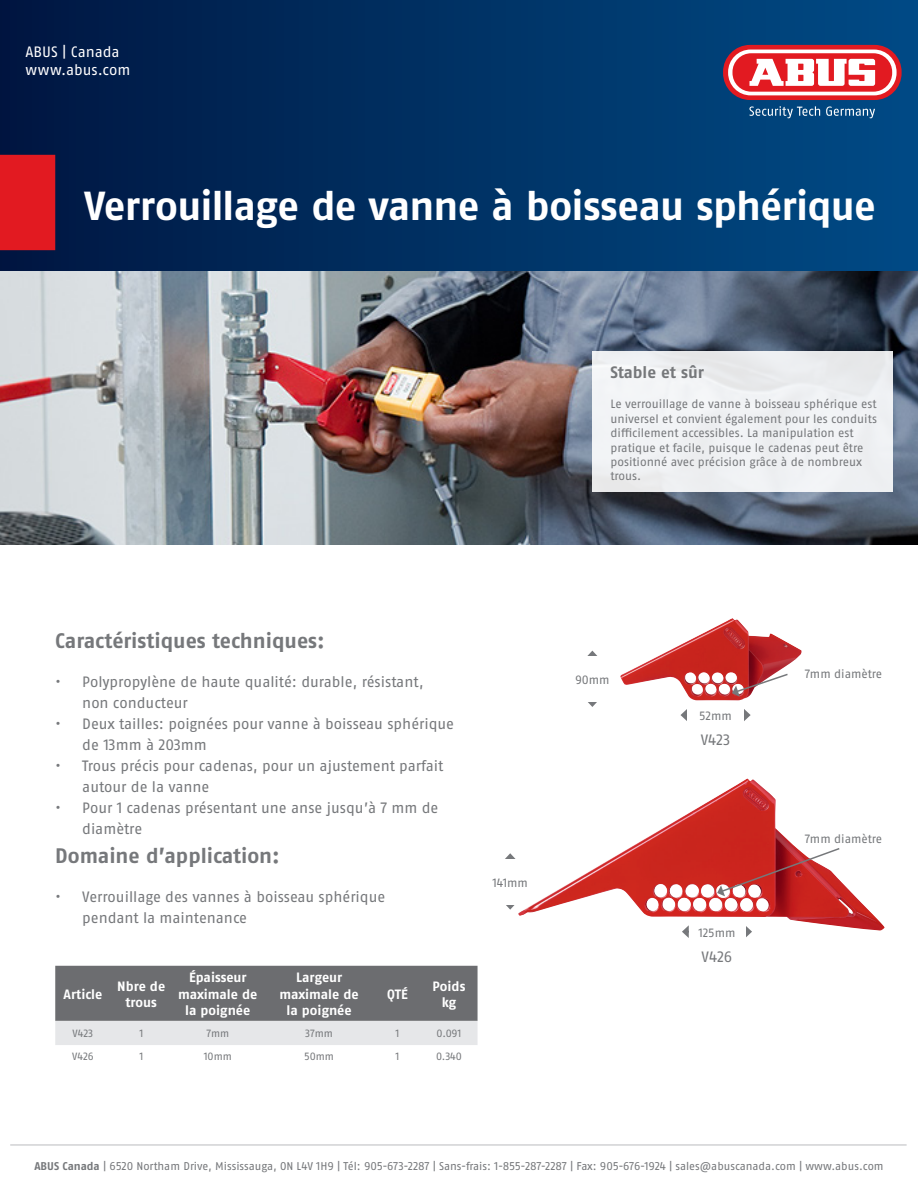
<style>
.page{position:relative;width:918px;height:1188px;background:#fff}
.page>*{position:absolute;margin:0;border:0;box-sizing:border-box;transform-origin:0 0}
.Cover_Headline{font:700 40.5px "ABUS Fago Pro";letter-spacing:-.015em;color:#fff}
.t1{font:700 21px "ABUS Fago Pro";color:#76787b}
.t2{font:700 16.5px "ABUS Fago Pro";letter-spacing:-.005em;color:#76787b}
.t3{font:15px/21px "ABUS Fago Pro";color:#76787b}
.Cover_Headline-2{font:15px "ABUS Fago Pro";color:#fff}
.t4{font:700 13.5px/16.2px "ABUS Fago Pro";color:#fff;text-align:center}
.t5{font:12px/14.4px "ABUS Fago Pro";color:#76787b}
.t6{font:11.25px "ABUS Fago Pro";letter-spacing:-.005em;color:#76787b}
.t7{font:10.5px "ABUS Fago Pro";color:#76787b}
.s1{font-weight:700}
</style>
<div class="page">
<div style="left:0;top:0;width:918px;height:284px;background:linear-gradient(to right,#001742,#004b86)"></div>
<img style="left:0;top:271px;width:918px;height:273px">
<svg style="left:723px;top:45px;width:179px;height:55px;background:#df2930"></svg>
<div style="left:728px;top:50px;width:169px;height:45px;background:#fff;border-radius:23px"></div>
<div style="left:732px;top:53px;width:160px;height:39px;background:#e21a21;border-radius:19px"></div>
<svg style="left:750px;top:59px;width:125px;height:27px"></svg>
<svg style="left:749px;top:106px;width:71px;height:12px"></svg>
<svg style="left:826px;top:106px;width:49px;height:12px"></svg>
<div style="left:0;top:155px;width:55px;height:95px;background:#e21a21"></div>
<hr style="left:10px;top:1144px;width:897px;height:2px;background:#d1d2d4">
<div style="left:592px;top:351px;width:301px;height:140px;background:#eff1f4"></div>
<svg style="left:587px;top:651px;width:11px;height:5px"></svg>
<svg style="left:588px;top:702px;width:9px;height:5px"></svg>
<img style="left:620px;top:618px;width:182px;height:82px">
<svg style="left:680px;top:709px;width:7px;height:12px"></svg>
<svg style="left:744px;top:709px;width:7px;height:12px"></svg>
<svg style="left:732px;top:672px;width:57px;height:25px"></svg>
<div style="left:794px;top:667px;width:99px;height:13px;background:#fff"></div>
<svg style="left:505px;top:853px;width:11px;height:6px"></svg>
<svg style="left:506px;top:905px;width:9px;height:5px"></svg>
<img style="left:518px;top:779px;width:366px;height:152px">
<svg style="left:682px;top:925px;width:7px;height:13px"></svg>
<svg style="left:745px;top:925px;width:7px;height:12px"></svg>
<div style="left:689px;top:924px;width:56px;height:16px;background:#fff"></div>
<svg style="left:717px;top:847px;width:124px;height:49px"></svg>
<div style="left:794px;top:832px;width:99px;height:13px;background:#fff"></div>
<svg style="left:55px;top:966px;width:423px;height:79px;background:#919295"></svg>
<p class="Cover_Headline-2" style="left:25px;top:43px;width:96px">ABUS | Canada</p>
<p class="Cover_Headline-2" style="left:25px;top:61px;width:106px">www.abus.com</p>
<p class="Cover_Headline" style="left:84px;top:182px;width:793px">Verrouillage de vanne à boisseau sphérique</p>
<p class="t2" style="left:610px;top:362px;width:95px">Stable et sûr</p>
<p class="t5" style="left:610px;top:397px;width:268px">Le verrouillage de vanne à boisseau sphérique est universel et convient également pour les conduits difficilement accessibles. La manipulation est pratique et facile, puisque le cadenas peut être positionné avec précision grâce à de nombreux trous.</p>
<p class="t1" style="left:55px;top:628px;width:271px">Caractéristiques techniques:</p>
<p class="t3" style="left:82px;top:671px;width:343px;text-indent:-27px">• Polypropylène de haute qualité: durable, résistant, non conducteur</p>
<p class="t3" style="left:82px;top:713px;width:373px;text-indent:-27px">• Deux tailles: poignées pour vanne à boisseau sphérique de 13mm à 203mm</p>
<p class="t3" style="left:82px;top:755px;width:363px;text-indent:-27px">• Trous précis pour cadenas, pour un ajustement parfait autour de la vanne</p>
<p class="t3" style="left:82px;top:797px;width:358px;text-indent:-27px">• Pour 1 cadenas présentant une anse jusqu’à 7 mm de diamètre</p>
<p class="t1" style="left:55px;top:843px;width:226px">Domaine d’application:</p>
<p class="t3" style="left:82px;top:886px;width:305px;text-indent:-27px">• Verrouillage des vannes à boisseau sphérique pendant la maintenance</p>
<p class="t4" style="left:64px;top:986px;width:40px">Article</p>
<p class="t4" style="left:117px;top:978px;width:49px">Nbre de trous</p>
<p class="t4" style="left:178px;top:970px;width:81px">Épaisseur maximale de la poignée</p>
<p class="t4" style="left:296px;top:970px;width:48px">Largeur</p>
<p class="t4" style="left:279px;top:986px;width:81px">maximale de</p>
<p class="t4" style="left:287px;top:1002px;width:67px">la poignée</p>
<p class="t4" style="left:387px;top:986px;width:22px">QTÉ</p>
<p class="t4" style="left:433px;top:978px;width:34px">Poids kg</p>
<p class="t7" style="left:73px;top:1027px;width:22px">V423</p>
<p class="t7" style="left:139px;top:1027px;width:5px">1</p>
<p class="t7" style="left:206px;top:1027px;width:24px">7mm</p>
<p class="t7" style="left:305px;top:1027px;width:29px">37mm</p>
<p class="t7" style="left:396px;top:1027px;width:5px">1</p>
<p class="t7" style="left:437px;top:1027px;width:26px">0.091</p>
<p class="t7" style="left:72px;top:1050px;width:23px">V426</p>
<p class="t7" style="left:139px;top:1050px;width:5px">1</p>
<p class="t7" style="left:204px;top:1050px;width:30px">10mm</p>
<p class="t7" style="left:304px;top:1050px;width:31px">50mm</p>
<p class="t7" style="left:396px;top:1050px;width:5px">1</p>
<p class="t7" style="left:436px;top:1050px;width:27px">0.340</p>
<p class="t5" style="left:492px;top:875px;width:37px">141mm</p>
<p class="t5" style="left:575px;top:673px;width:36px">90mm</p>
<p class="t5" style="left:699px;top:709px;width:34px">52mm</p>
<p class="t3" style="left:701px;top:730px;width:31px">V423</p>
<p class="t5" style="left:699px;top:925px;width:38px">125mm</p>
<p class="t3" style="left:702px;top:946px;width:32px">V426</p>
<p class="t5" style="left:805px;top:667px;width:79px">7mm diamètre</p>
<p class="t5" style="left:805px;top:832px;width:79px">7mm diamètre</p>
<p class="t6" style="left:34px;top:1159px;width:851px"><span class="s1">ABUS Canada</span> | 6520 Northam Drive, Mississauga, ON L4V 1H9 | Tél: 905-673-2287 | Sans-frais: 1-855-287-2287 | Fax: 905-676-1924 | sales@abuscanada.com | www.abus.com</p>
</div>
